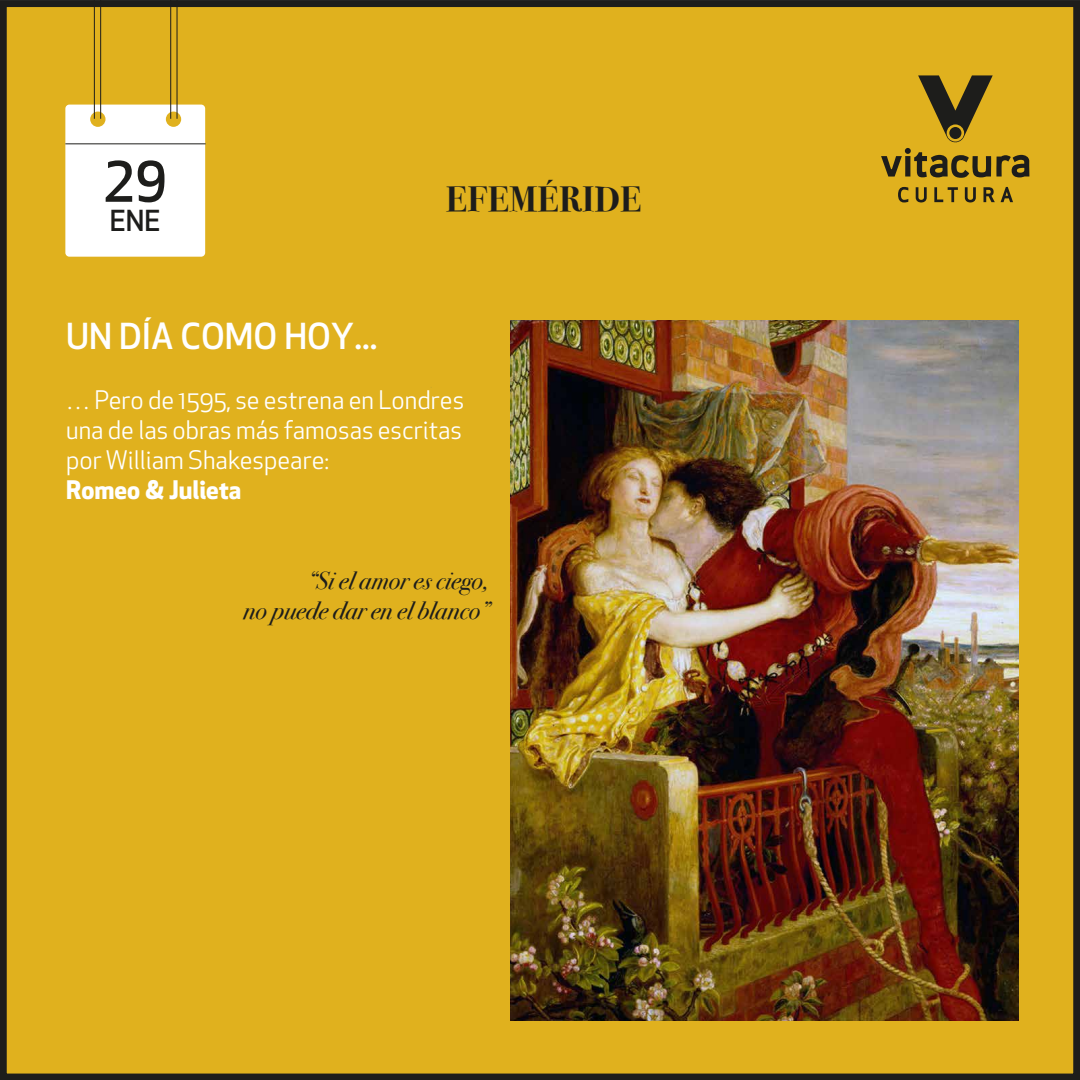
<style>
.page{position:relative;width:1080px;height:1080px;background:#fff}
.page>*{position:absolute;margin:0;border:0;box-sizing:border-box;transform-origin:0 0}
.t1{font:500 54.3px "Apex New";color:#1d1d1b}
.t2{font:500 35px "Apex New";color:#fff}
.t3{font:700 35px "Bodoni Svty Two ITCTT";letter-spacing:.02em;color:#1d1d1b}
.t4{font:500 28.3px "Apex New";color:#1d1d1b}
.t5{font:25px/30px "Apex New";color:#fff;text-align:justify}
.t6{font:italic 25px/30px "Bodoni Svty Two OSITCTT";color:#1d1d1b;text-align:right}
.t7{font:700 25px "Apex New";color:#fff}
</style>
<div class="page">
<div style="left:3px;top:3px;width:1074px;height:1073px;background:#e0b11e"></div>
<div style="left:0;top:0;width:1080px;height:1080px;border:7px solid #1d1d1b"></div>
<svg style="left:881px;top:75px;width:148px;height:103px"></svg>
<svg style="left:898px;top:187px;width:10px;height:15px"></svg>
<svg style="left:916px;top:187px;width:11px;height:15px"></svg>
<svg style="left:934px;top:187px;width:24px;height:15px"></svg>
<svg style="left:965px;top:187px;width:11px;height:15px"></svg>
<svg style="left:983px;top:187px;width:12px;height:15px"></svg>
<svg style="left:1001px;top:187px;width:12px;height:15px"></svg>
<div style="left:65px;top:105px;width:140px;height:152px;background:#fff;border-radius:4px"></div>
<hr style="left:65px;top:143px;width:141px;height:1px;background:#1d1d1b">
<svg style="left:90px;top:112px;width:16px;height:15px"></svg>
<div style="left:166px;top:112px;width:15px;height:15px;background:#e0b11e;border-radius:50%"></div>
<hr style="left:94px;top:0;width:1px;height:119px;background:#1d1d1b">
<hr style="left:100px;top:0;width:1px;height:119px;background:#1d1d1b">
<hr style="left:170px;top:0;width:1px;height:119px;background:#1d1d1b">
<hr style="left:177px;top:0;width:1px;height:119px;background:#1d1d1b">
<img style="left:511px;top:321px;width:507px;height:699px">
<h1 class="t1" style="left:103px;top:146px;width:65px">29</h1>
<p class="t4" style="left:110px;top:202px;width:52px">ENE</p>
<h2 class="t2" style="left:66px;top:313px;width:313px">UN DÍA COMO HOY...</h2>
<h2 class="t3" style="left:446px;top:170px;width:197px">EFEMÉRIDE</h2>
<p class="t5" style="left:66px;top:385px;width:400px">… Pero de 1595, se estrena en Londres una de las obras más famosas escritas por William Shakespeare:</p>
<p class="t7" style="left:66px;top:472px;width:177px">Romeo &amp; Julieta</p>
<p class="t6" style="left:243px;top:566px;width:247px">“Si el amor es ciego,<br>no puede dar en el blanco”</p>
</div>
